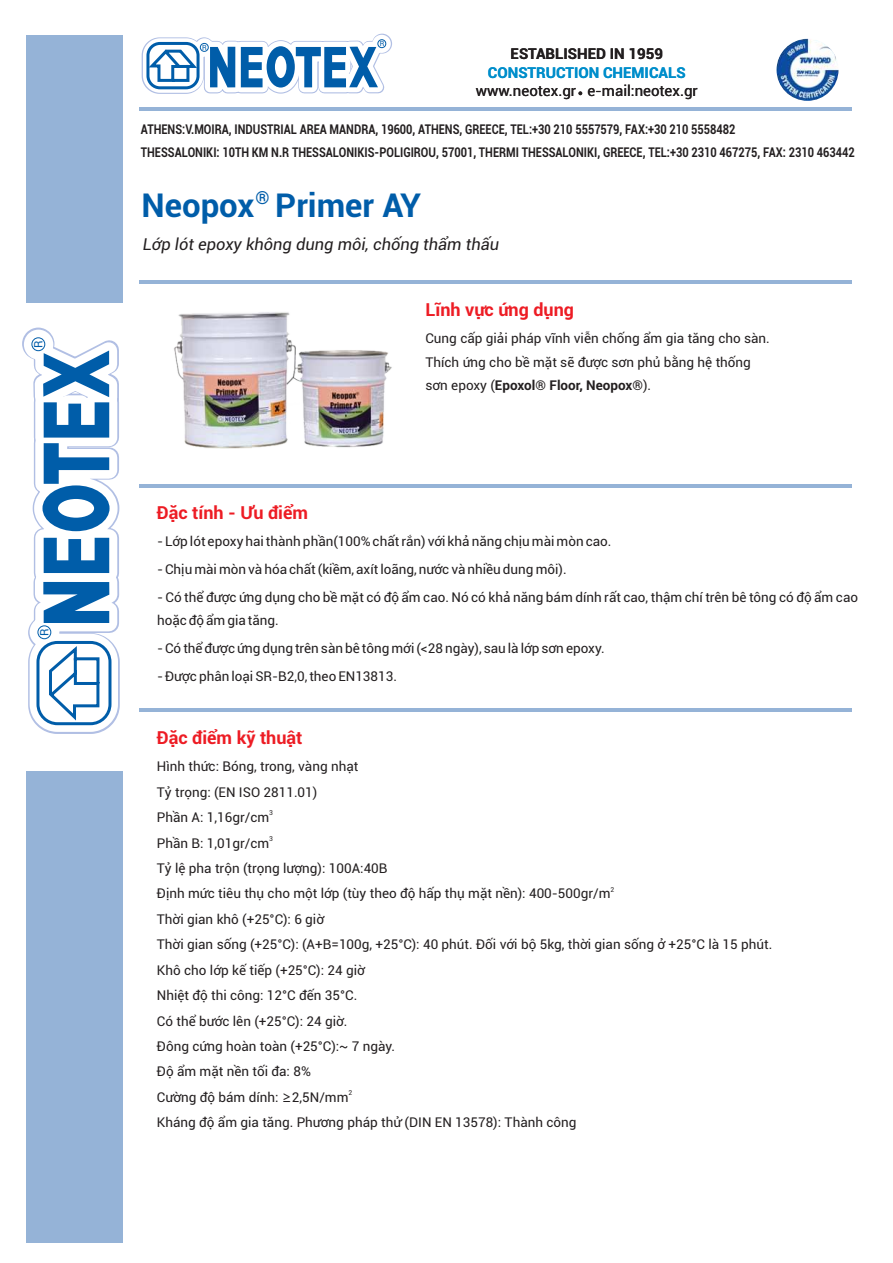
<style>
.page{position:relative;width:893px;height:1263px;background:#fff}
.page>*{position:absolute;margin:0;border:0;box-sizing:border-box;transform-origin:0 0}
.t1{font:700 33px "Roboto";color:#005da9}
.t2{font:700 18px "Roboto";color:#ed1c24}
.t3{font:700 18px "Roboto";color:#005da9}
.t4{font:italic 16.5px "Roboto";color:#231f20}
.t5{font:15px "Roboto";color:#231f20}
.t6{font:700 15px "Roboto";color:#008ecb}
.t7{font:700 15px "Roboto";color:#231f20}
.t8{font:13.5px/25.3px "Roboto";color:#231f20}
.t9{font:700 13.5px/23.4px "Roboto";color:#231f20;scale:.82 1}
.t10{font:11.55px "Roboto";color:#005da9}
.t11{font:7.2px "Roboto";color:#005da9}
.t12{font:6.75px "Roboto";color:#231f20}
.s1{font-weight:700}
.s2{font-family:"Microsoft Ya Hei"}
</style>
<div class="page">
<hr style="left:139px;top:280px;width:713px;height:3px;background:#95b3d7">
<div style="left:26px;top:35px;width:96px;height:267px;background:#95b3d7"></div>
<div style="left:26px;top:771px;width:96px;height:472px;background:#95b3d7"></div>
<hr style="left:139px;top:485px;width:713px;height:3px;background:#95b3d7">
<hr style="left:139px;top:108px;width:713px;height:3px;background:#95b3d7">
<svg style="left:578px;top:91px;width:4px;height:4px"></svg>
<svg style="left:139px;top:33px;width:259px;height:75px"></svg>
<div style="left:146px;top:42px;width:54px;height:47px;border:3px solid #005da9;border-radius:12px"></div>
<div style="left:200px;top:43px;width:9px;height:9px;border:1px solid #005da9;border-radius:50%"></div>
<div style="left:377px;top:39px;width:9px;height:9px;border:1px solid #005da9;border-radius:50%"></div>
<svg style="left:22px;top:327px;width:131px;height:407px"></svg>
<svg style="left:32px;top:338px;width:78px;height:386px"></svg>
<div style="left:36px;top:641px;width:75px;height:84px;border:3px solid #005da9;border-radius:19px"></div>
<div style="left:38px;top:625px;width:13px;height:14px;border:1px solid #005da9;border-radius:50%"></div>
<div style="left:32px;top:337px;width:13px;height:14px;border:1px solid #005da9;border-radius:50%"></div>
<img style="left:776px;top:39px;width:62px;height:62px;border-radius:50%">
<hr style="left:139px;top:708px;width:713px;height:3px;background:#95b3d7">
<img style="left:102px;top:285px;width:290px;height:190px">
<p class="t10" style="left:34px;top:348px;width:9px;rotate:-90deg">R</p>
<p class="t10" style="left:40px;top:636px;width:9px;rotate:-90deg">R</p>
<p class="t11" style="left:202px;top:45px;width:6px">R</p>
<p class="t11" style="left:380px;top:41px;width:6px">R</p>
<p class="t7" style="left:511px;top:48px;width:154px">ESTABLISHED IN 1959</p>
<p class="t6" style="left:488px;top:66px;width:199px">CONSTRUCTION CHEMICALS</p>
<p class="t5" style="left:476px;top:85px;width:224px">www.neotex.gr e-mail:neotex.gr</p>
<p class="t9" style="left:141px;top:119px;width:872px">ATHENS:V.MOIRA, INDUSTRIAL AREA MANDRA, 19600, ATHENS, GREECE, TEL:+30 210 5557579, FAX:+30 210 5558482<br>THESSALONIKI: 10TH KM N.R THESSALONIKIS-POLIGIROU, 57001, THERMI THESSALONIKI, GREECE, TEL:+30 2310 467275, FAX: 2310 463442</p>
<h2 class="t3" style="left:255px;top:191px;width:16px">®</h2>
<h1 class="t1" style="left:141px;top:192px;width:281px">Neopox Primer AY</h1>
<p class="t4" style="left:143px;top:237px;width:358px">Lớp lót epoxy không dung môi, chống thẩm thấu</p>
<h2 class="t2" style="left:425px;top:303px;width:150px">Lĩnh vực ứng dụng</h2>
<p class="t8" style="left:425px;top:328px;width:346px;line-height:23.4px">Cung cấp giải pháp vĩnh viễn chống ẩm gia tăng cho sàn.<br>Thích ứng cho bề mặt sẽ được sơn phủ bằng hệ thống sơn epoxy (<span class="s1">Epoxol® Floor, Neopox®</span>).</p>
<h2 class="t2" style="left:157px;top:506px;width:153px">Đặc tính - Ưu điểm</h2>
<p class="t8" style="left:157px;top:530px;width:456px">- Lớp lót epoxy hai thành phần(100% chất rắn) với khả năng chịu mài mòn cao.</p>
<p class="t8" style="left:157px;top:558px;width:411px">- Chịu mài mòn và hóa chất (kiềm, axít loãng, nước và nhiều dung môi).</p>
<p class="t8" style="left:157px;top:587px;width:703px;line-height:23.4px">- Có thể được ứng dụng cho bề mặt có độ ẩm cao. Nó có khả năng bám dính rất cao, thậm chí trên bê tông có độ ẩm cao hoặc độ ẩm gia tăng.</p>
<p class="t8" style="left:157px;top:637px;width:449px">- Có thể được ứng dụng trên sàn bê tông mới (&lt;28 ngày), sau là lớp sơn epoxy.</p>
<p class="t8" style="left:157px;top:665px;width:241px">- Được phân loại SR-B2,0, theo EN13813.</p>
<h2 class="t2" style="left:157px;top:731px;width:147px">Đặc điểm kỹ thuật</h2>
<p class="t8" style="left:157px;top:755px;width:203px">Hình thức: Bóng, trong, vàng nhạt<br>Tỷ trọng: (EN ISO 2811.01)</p>
<p class="t12" style="left:269px;top:810px;width:5px">3</p>
<p class="t8" style="left:157px;top:806px;width:114px">Phần A: 1,16gr/cm</p>
<p class="t12" style="left:269px;top:836px;width:5px">3</p>
<p class="t8" style="left:157px;top:831px;width:232px">Phần B: 1,01gr/cm<br>Tỷ lệ pha trộn (trọng lượng): 100A:40B</p>
<p class="t12" style="left:610px;top:887px;width:5px">2</p>
<p class="t8" style="left:157px;top:882px;width:617px">Định mức tiêu thụ cho một lớp (tùy theo độ hấp thụ mặt nền): 400-500gr/m<br>Thời gian khô (+25°C): 6 giờ<br>Thời gian sống (+25°C): (Α+Β=100g, +25°C): 40 phút. Đối với bộ 5kg, thời gian sống ở +25°C là 15 phút.<br>Khô cho lớp kế tiếp (+25°C): 24 giờ<br>Nhiệt độ thi công: 12°C đến 35°C.<br>Có thể bước lên (+25°C): 24 giờ.<br>Đông cứng hoàn toàn (+25°C):~ 7 ngày.<br>Độ ẩm mặt nền tối đa: 8%</p>
<p class="t12" style="left:349px;top:1090px;width:5px">2</p>
<p class="t8" style="left:157px;top:1086px;width:421px">Cường độ bám dính: <span class="s2">≥</span>2,5Ν/mm<br>Kháng độ ẩm gia tăng. Phương pháp thử (DIN EN 13578): Thành công</p>
</div>
